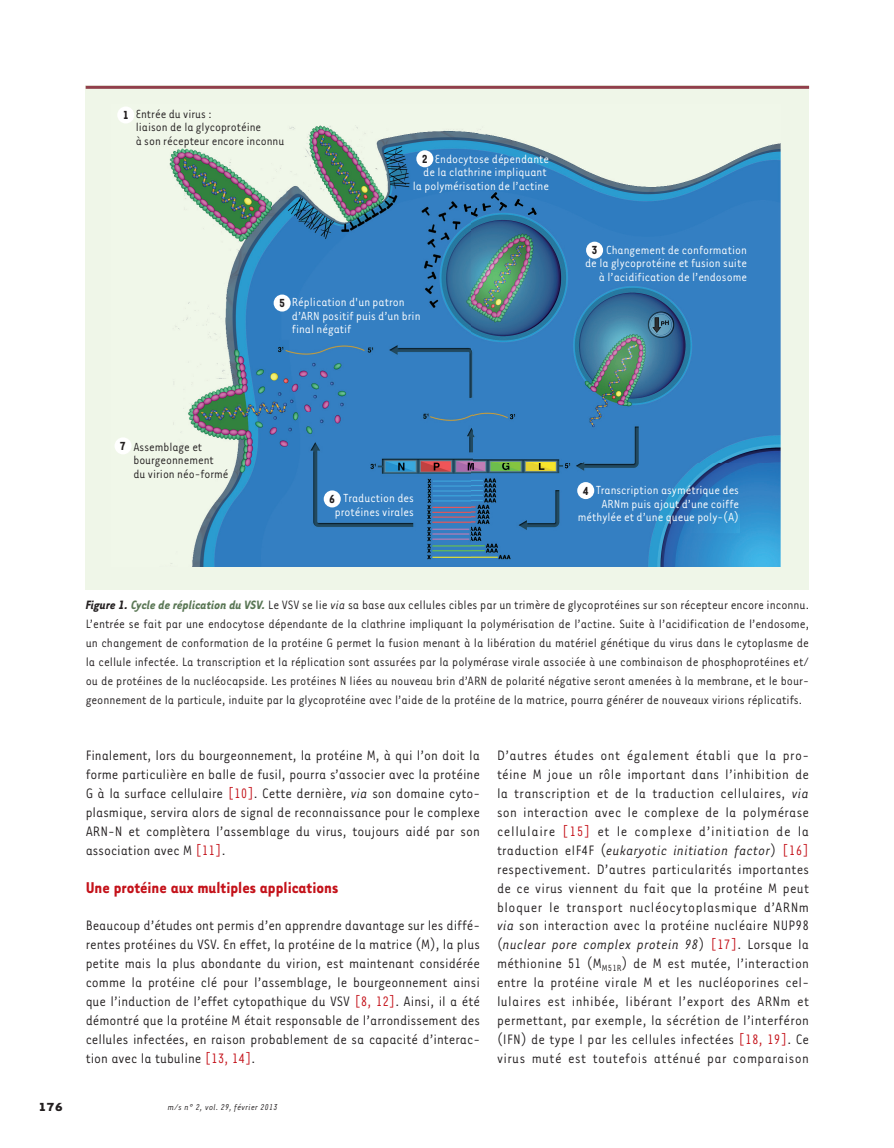
<style>
.page{position:relative;width:894px;height:1148px;background:#fff}
.page>*{position:absolute;margin:0;border:0;box-sizing:border-box;transform-origin:0 0}
.t1{font:700 18px "Tarzana Narrow";color:#c4121a}
.t2{font:15.75px/18.9px "Tarzana Narrow";letter-spacing:.005em;color:#231f20;text-align:justify}
.t3{font:13.95px/18.9px "Tarzana Narrow";color:#231f20;text-align:justify}
.t4{font:13.5px/13.5px "Tarzana Narrow";color:#fff;text-align:right}
.t5{font:13.5px/13.5px "Tarzana Narrow";color:#231f20}
.t6{font:700 13.5px "Tarzana Narrow";color:#231f20}
.t7{font:700 13.5px "Tarzana Wide";color:#231f20}
.t8{font:italic 9.75px "Tarzana Narrow";letter-spacing:.025em;color:#231f20}
.s1{font-weight:700;font-style:italic}
.s2{font-weight:700;font-style:italic;color:#5a7755}
.s3{font-style:italic}
.s4{color:#c4121a}
</style>
<div class="page">
<div style="left:86px;top:86px;width:722px;height:504px;background:#eff6e8"></div>
<img style="left:119px;top:117px;width:661px;height:449px">
<div style="left:117px;top:106px;width:17px;height:17px;background:#fff;border-radius:50%"></div>
<div style="left:114px;top:437px;width:17px;height:17px;background:#fff;border-radius:50%"></div>
<div style="left:323px;top:490px;width:17px;height:17px;background:#fff;border-radius:50%"></div>
<div style="left:273px;top:294px;width:17px;height:17px;background:#fff;border-radius:50%"></div>
<div style="left:416px;top:150px;width:17px;height:17px;background:#fff;border-radius:50%"></div>
<div style="left:577px;top:482px;width:17px;height:17px;background:#fff;border-radius:50%"></div>
<div style="left:586px;top:242px;width:17px;height:17px;background:#fff;border-radius:50%"></div>
<hr style="left:86px;top:86px;width:722px;height:3px;background:#913f4b">
<p class="t6" style="left:123px;top:111px;width:7px">1</p>
<p class="t5" style="left:136px;top:108px;width:150px">Entrée du virus :<br>liaison de la glycoprotéine<br>à son récepteur encore inconnu</p>
<p class="t4" style="left:412px;top:153px;width:138px">Endocytose dépendante<br>de la clathrine impliquant<br>la polymérisation de l’actine</p>
<p class="t6" style="left:421px;top:154px;width:7px">2</p>
<p class="t6" style="left:279px;top:299px;width:7px">5</p>
<p class="t4" style="left:292px;top:297px;width:130px;text-align:left">Réplication d'un patron d’ARN positif puis d’un brin final négatif</p>
<p class="t4" style="left:585px;top:244px;width:163px">Changement de conformation<br>de la glycoprotéine et fusion suite à l’acidification de l’endosome</p>
<p class="t6" style="left:591px;top:246px;width:7px">3</p>
<p class="t6" style="left:120px;top:441px;width:7px">7</p>
<p class="t5" style="left:133px;top:441px;width:97px">Assemblage et bourgeonnement du virion néo-formé</p>
<p class="t4" style="left:335px;top:493px;width:81px">Traduction des protéines virales</p>
<p class="t6" style="left:329px;top:495px;width:7px">6</p>
<p class="t4" style="left:577px;top:485px;width:163px">Transcription asymétrique des<br>ARNm puis ajout d’une coiffe méthylée et d’une queue poly-(A)</p>
<p class="t6" style="left:582px;top:486px;width:7px">4</p>
<p class="t3" style="left:86px;top:597px;width:724px"><span class="s1">Figure 1.</span> <span class="s2">Cycle de réplication du VSV.</span> Le VSV se lie <span class="s3">via</span> sa base aux cellules cibles par un trimère de glycoprotéines sur son récepteur encore inconnu.<br>L’entrée se fait par une endocytose dépendante de la clathrine impliquant la polymérisation de l’actine. Suite à l’acidification de l’endosome, un changement de conformation de la protéine G permet la fusion menant à la libération du matériel génétique du virus dans le cytoplasme de la cellule infectée. La transcription et la réplication sont assurées par la polymérase virale associée à une combinaison de phosphoprotéines et/ ou de protéines de la nucléocapside. Les protéines N liées au nouveau brin d’ARN de polarité négative seront amenées à la membrane, et le bour&shy;geonnement de la particule, induite par la glycoprotéine avec l’aide de la protéine de la matrice, pourra générer de nouveaux virions réplicatifs.</p>
<p class="t2" style="left:86px;top:747px;width:396px">Finalement, lors du bourgeonnement, la protéine M, à qui l’on doit la forme particulière en balle de fusil, pourra s’associer avec la protéine G à la surface cellulaire <span class="s4">[10]</span>. Cette dernière, <span class="s3">via</span> son domaine cyto&shy;plasmique, servira alors de signal de reconnaissance pour le complexe ARN-N et complètera l’assemblage du virus, toujours aidé par son association avec M <span class="s4">[11]</span>.</p>
<p class="t1" style="left:86px;top:881px;width:254px">Une protéine aux multiples applications</p>
<p class="t2" style="left:86px;top:917px;width:396px">Beaucoup d’études ont permis d’en apprendre davantage sur les diffé&shy;rentes protéines du VSV. En effet, la protéine de la matrice (M), la plus petite mais la plus abondante du virion, est maintenant considérée comme la protéine clé pour l’assemblage, le bourgeonnement ainsi que l’induction de l’effet cytopathique du VSV <span class="s4">[8, 12]</span>. Ainsi, il a été démontré que la protéine M était responsable de l’arrondissement des cellules infectées, en raison probablement de sa capacité d’interac&shy;tion avec la tubuline <span class="s4">[13, 14]</span>.</p>
<p class="t7" style="left:38px;top:1102px;width:26px">176</p>
<p class="t8" style="left:168px;top:1104px;width:111px">m/s n° 2, vol. 29, février 2013</p>
<p class="t2" style="left:497px;top:747px;width:313px">D’autres études ont également établi que la pro&shy;téine M joue un rôle important dans l’inhibition de la transcription et de la traduction cellulaires, <span class="s3">via </span>son interaction avec le complexe de la polymérase cellulaire <span class="s4">[15]</span> et le complexe d’initiation de la traduction eIF4F (<span class="s3">eukaryotic initiation factor</span>) <span class="s4">[16] </span>respectivement. D’autres particularités importantes de ce virus viennent du fait que la protéine M peut bloquer le transport nucléocytoplasmique d’ARNm <span class="s3">via</span> son interaction avec la protéine nucléaire NUP98 (<span class="s3">nuclear pore complex protein 98</span>) <span class="s4">[17]</span>. Lorsque la méthionine 51 (M<sub>M51R</sub>) de M est mutée, l’interaction entre la protéine virale M et les nucléoporines cel&shy;lulaires est inhibée, libérant l’export des ARNm et permettant, par exemple, la sécrétion de l’interféron (IFN) de type I par les cellules infectées <span class="s4">[18, 19]</span>. Ce virus muté est toutefois atténué par comparaison</p>
</div>
